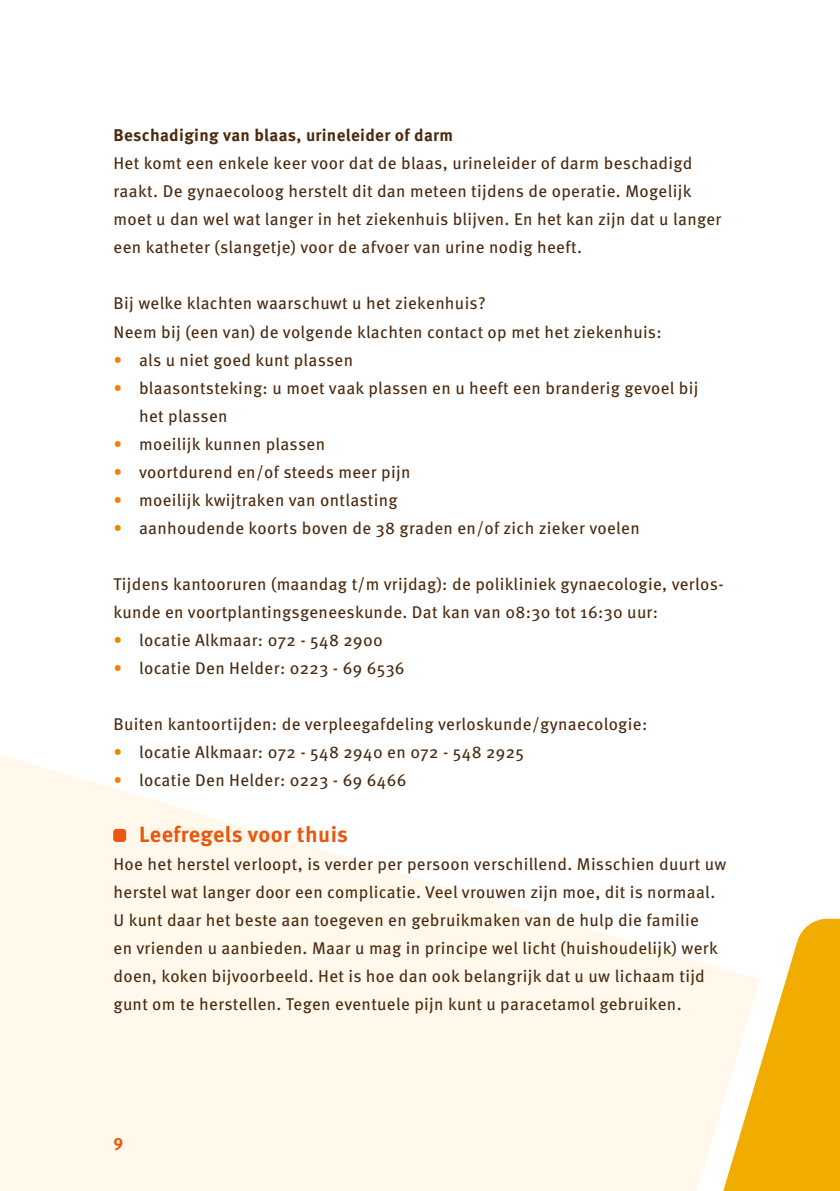
<style>
.page{position:relative;width:840px;height:1191px;background:#fff}
.page>*{position:absolute;margin:0;border:0;box-sizing:border-box;transform-origin:0 0}
.t1{font:700 22px "Meta Pro";letter-spacing:.02em;color:#ea560d}
.t2{font:17px/28px "Meta Pro";letter-spacing:.02em;color:#4b2a0e}
.t3{font:700 17px "Meta Pro";letter-spacing:.02em;color:#4b2a0e}
.t4{font:700 17px "Meta Pro";color:#ea560d}
.s1{color:#f08300}
</style>
<div class="page">
<svg style="left:0;top:755px;width:703px;height:436px;fill:#fff8eb"></svg>
<svg style="left:703px;top:918px;width:136px;height:273px"></svg>
<div style="left:114px;top:829px;width:12px;height:12px;background:#ea560d;border-radius:3px"></div>
<div style="left:113px;top:829px;width:13px;height:12px;border:1px solid #ea560d;border-radius:3px"></div>
<p class="t3" style="left:113px;top:122px;width:341px">Beschadiging van blaas, urineleider of darm</p>
<p class="t2" style="left:113px;top:148px;width:609px">Het komt een enkele keer voor dat de blaas, urineleider of darm beschadigd raakt. De gynaecoloog herstelt dit dan meteen tijdens de operatie. Mogelijk moet u dan wel wat langer in het ziekenhuis blijven. En het kan zijn dat u langer een katheter (slangetje) voor de afvoer van urine nodig heeft.</p>
<p class="t2" style="left:113px;top:288px;width:549px">Bij welke klachten waarschuwt u het ziekenhuis?<br>Neem bij (een van) de volgende klachten contact op met het ziekenhuis:</p>
<p class="t2" style="left:113px;top:344px;width:241px"><span class="s1">•</span> als u niet goed kunt plassen</p>
<p class="t2" style="left:139px;top:372px;width:560px;text-indent:-26px"><span class="s1">•</span> blaasontsteking: u moet vaak plassen en u heeft een branderig gevoel bij het plassen</p>
<p class="t2" style="left:113px;top:428px;width:213px"><span class="s1">•</span> moeilijk kunnen plassen</p>
<p class="t2" style="left:113px;top:456px;width:298px"><span class="s1">•</span> voortdurend en/of steeds meer pijn</p>
<p class="t2" style="left:113px;top:484px;width:286px"><span class="s1">•</span> moeilijk kwijtraken van ontlasting</p>
<p class="t2" style="left:113px;top:512px;width:527px"><span class="s1">•</span> aanhoudende koorts boven de 38 graden en/of zich zieker voelen</p>
<p class="t2" style="left:113px;top:568px;width:611px">Tijdens kantooruren (maandag t/m vrijdag): de polikliniek gynaecologie, verlos&shy;kunde en voortplantingsgeneeskunde. Dat kan van 08:30 tot 16:30 uur:</p>
<p class="t2" style="left:113px;top:624px;width:271px"><span class="s1">•</span> locatie Alkmaar: 072 - 548 2900</p>
<p class="t2" style="left:113px;top:652px;width:292px"><span class="s1">•</span> locatie Den Helder: 0223 - 69 6536</p>
<p class="t2" style="left:113px;top:708px;width:535px">Buiten kantoortijden: de verpleegafdeling verloskunde/gynaecologie:</p>
<p class="t2" style="left:113px;top:736px;width:412px"><span class="s1">•</span> locatie Alkmaar: 072 - 548 2940 en 072 - 548 2925</p>
<p class="t2" style="left:113px;top:764px;width:294px"><span class="s1">•</span> locatie Den Helder: 0223 - 69 6466</p>
<p class="t1" style="left:139px;top:817px;width:210px">Leefregels voor thuis</p>
<p class="t2" style="left:113px;top:848px;width:614px">Hoe het herstel verloopt, is verder per persoon verschillend. Misschien duurt uw herstel wat langer door een complicatie. Veel vrouwen zijn moe, dit is normaal.<br>U kunt daar het beste aan toegeven en gebruikmaken van de hulp die familie<br>en vrienden u aanbieden. Maar u mag in principe wel licht (huishoudelijk) werk doen, koken bijvoorbeeld. Het is hoe dan ook belangrijk dat u uw lichaam tijd gunt om te herstellen. Tegen eventuele pijn kunt u paracetamol gebruiken.</p>
<p class="t4" style="left:113px;top:1127px;width:11px">9</p>
</div>
